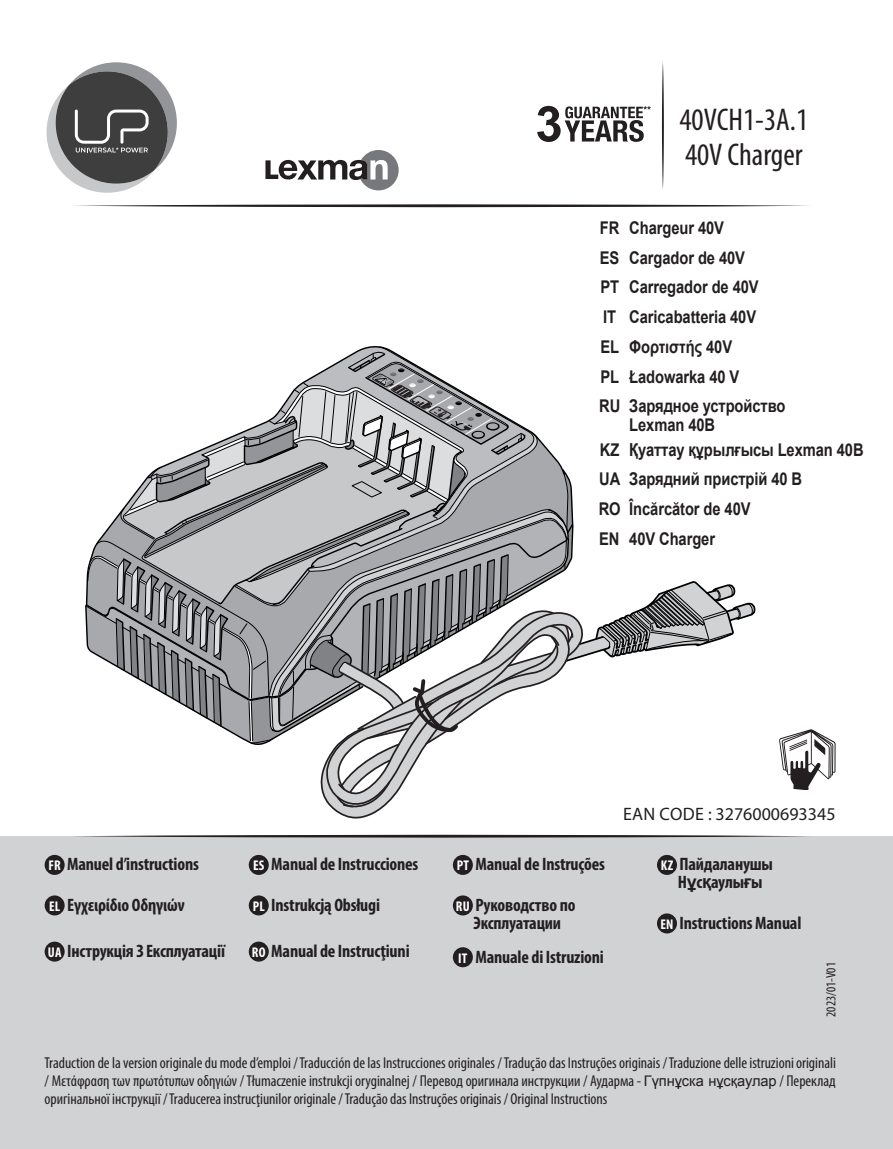
<style>
.page{position:relative;width:893px;height:1149px;background:#fff}
.page>*{position:absolute;margin:0;border:0;box-sizing:border-box;transform-origin:0 0}
.t1{font:condensed 31.5px "Myriad Pro";color:#231f20}
.t2{font:700 condensed 18px/18px "Myriad Pro";letter-spacing:-.01em;color:#231f20;text-align:center}
.t3{font:18px "Myriad Pro";color:#231f20}
.t4{font:700 17.55px/29.7px "Arial";letter-spacing:-.005em;color:#231f20;scale:.84 1}
.t5{font:condensed 15.75px/18px "Myriad Pro";letter-spacing:-.005em;color:#231f20;text-align:justify}
.t6{font:condensed 13.5px "Myriad Pro";color:#231f20}
.s1{font-size:14.17px;color:#fff}
.s2{font-family:"Arial";font-stretch:normal}
.s3{font-family:"Arial";font-stretch:normal;font-size:14.62px}
</style>
<div class="page">
<svg style="left:85px;top:351px;width:671px;height:468px"></svg>
<div style="left:0;top:836px;width:893px;height:312px;background:#d1d2d4"></div>
<svg style="left:662px;top:62px;width:2px;height:128px"></svg>
<svg style="left:537px;top:106px;width:114px;height:36px"></svg>
<svg style="left:265px;top:150px;width:134px;height:40px"></svg>
<svg style="left:47px;top:62px;width:130px;height:131px"></svg>
<svg style="left:75px;top:204px;width:733px;height:3px;background:#747272"></svg>
<svg style="left:76px;top:834px;width:732px;height:3px"></svg>
<div style="left:45px;top:854px;width:20px;height:20px;background:#231f20;border-radius:50%"></div>
<div style="left:45px;top:895px;width:20px;height:20px;background:#231f20;border-radius:50%"></div>
<div style="left:45px;top:941px;width:20px;height:20px;background:#231f20;border-radius:50%"></div>
<div style="left:249px;top:854px;width:20px;height:20px;background:#231f20;border-radius:50%"></div>
<div style="left:249px;top:895px;width:20px;height:20px;background:#231f20;border-radius:50%"></div>
<div style="left:249px;top:941px;width:20px;height:20px;background:#231f20;border-radius:50%"></div>
<div style="left:453px;top:854px;width:20px;height:20px;background:#231f20;border-radius:50%"></div>
<div style="left:453px;top:895px;width:20px;height:20px;background:#231f20;border-radius:50%"></div>
<div style="left:453px;top:946px;width:20px;height:20px;background:#231f20;border-radius:50%"></div>
<div style="left:657px;top:854px;width:20px;height:20px;background:#231f20;border-radius:50%"></div>
<div style="left:657px;top:913px;width:20px;height:20px;background:#231f20;border-radius:50%"></div>
<svg style="left:779px;top:729px;width:57px;height:59px"></svg>
<h1 class="t1" style="left:679px;top:101px;width:130px">40VCH1-3A.1</h1>
<h1 class="t1" style="left:685px;top:136px;width:119px">40V Charger</h1>
<p class="t4" style="left:599px;top:213px;width:223px">FR Chargeur 40V<br>ES Cargador de 40V<br>PT Carregador de 40V<br>IT Caricabatteria 40V<br>EL Φορτιστής 40V<br>PL Ładowarka 40 V<br>RU Зарядное устройство</p>
<p class="t4" style="left:600px;top:412px;width:316px;line-height:25.2px;text-indent:29px">Lexman 40В<br>KZ Қуаттау құрылғысы Lexman 40В</p>
<p class="t4" style="left:599px;top:464px;width:244px">UA Зарядний пристрій 40 В<br>RO Încărcător de 40V<br>EN 40V Charger</p>
<p class="t2" style="left:48px;top:854px;width:152px"><span class="s1">FR</span> Manuel d’instructions</p>
<p class="t2" style="left:49px;top:895px;width:137px"><span class="s1">EL</span> Εγχειρίδιο Οδηγιών</p>
<p class="t2" style="left:48px;top:941px;width:179px"><span class="s1">UA</span> Інструкція З Експлуатації</p>
<p class="t2" style="left:253px;top:854px;width:167px"><span class="s1">ES</span> Manual de Instrucciones</p>
<p class="t2" style="left:253px;top:895px;width:129px"><span class="s1">PL</span> Instrukcją Obsługi</p>
<p class="t2" style="left:252px;top:941px;width:159px"><span class="s1">RO</span> Manual de Instrucţiuni</p>
<p class="t2" style="left:457px;top:854px;width:150px"><span class="s1">PT</span> Manual de Instruções</p>
<p class="t2" style="left:456px;top:895px;width:121px"><span class="s1">RU</span> Руководствo по<br>Эксплуатации</p>
<p class="t2" style="left:458px;top:947px;width:147px"><span class="s1">IT</span> Manuale di Istruzioni</p>
<p class="t3" style="left:623px;top:802px;width:214px">EAN CODE : 3276000693345</p>
<p class="t2" style="left:661px;top:854px;width:114px"><span class="s1">KZ</span> Пайдаланушы<br>Н<span class="s2">ұ</span>с<span class="s2">қ</span>аулы<span class="s2">ғ</span>ы</p>
<p class="t2" style="left:660px;top:913px;width:143px"><span class="s1">EN</span> Instructions Manual</p>
<p class="t6" style="left:823px;top:1016px;width:56px;rotate:-90deg">2023/01-V01</p>
<p class="t5" style="left:45px;top:1053px;width:793px">Traduction de la version originale du mode d’emploi / Traducción de las Instrucciones originales / Tradução das Instruções originais / Traduzione delle istruzioni originali / Μετάφραση των πρωτότυπων οδηγιών / Tłumaczenie instrukcji oryginalnej / Перевод оригинала инструкции / Аударма - <span class="s3">Гүпнұска нұсқаулар</span> / Переклад оригінальної інструкції / Traducerea instrucţiunilor originale / Tradução das Instruções originais / Original Instructions</p>
</div>
